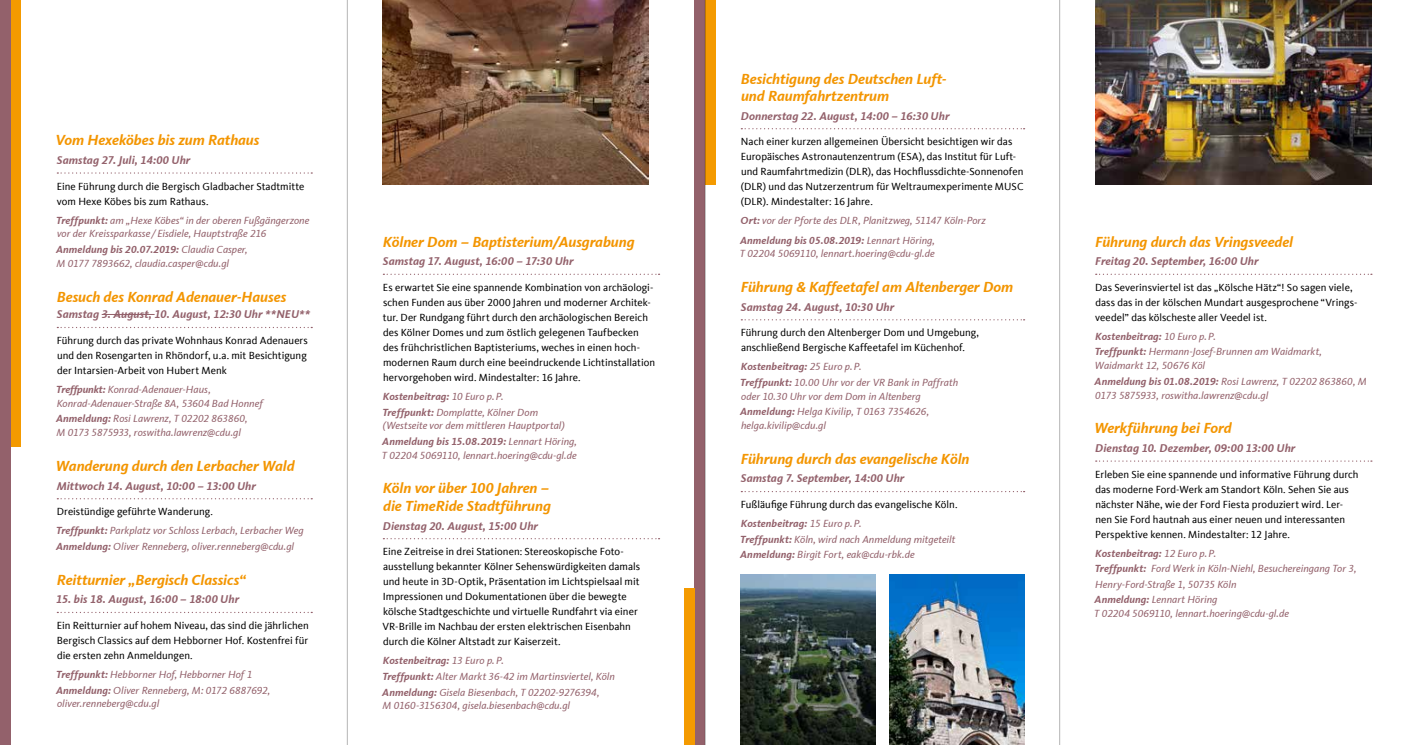
<style>
.page{position:relative;width:1407px;height:745px;background:#fff}
.page>*{position:absolute;margin:0;border:0;box-sizing:border-box;transform-origin:0 0}
.t1{font:italic 700 15px/17.5px "CDU Kievit Tab";letter-spacing:-.005em;color:#f39500}
.t2{font:italic 700 11.62px "CDU Kievit Tab";letter-spacing:.005em;color:#93616b}
.t3{font:10.62px/15px "CDU Kievit Tab";letter-spacing:.005em;color:#000}
.t4{font:italic 10.62px/15.5px "CDU Kievit Tab";color:#93616b}
.s1{font-weight:700}
.s2{font-style:normal;color:#000}
.s3{font-weight:700;font-style:italic;color:#93616b}
.s4{font-style:italic;color:#93616b}
</style>
<div class="page">
<div style="left:11px;top:0;width:10px;height:446px;background:#f49a00"></div>
<div style="left:0;top:0;width:11px;height:744px;background:#93616b"></div>
<div style="left:694px;top:0;width:11px;height:744px;background:#93616b"></div>
<div style="left:684px;top:588px;width:10px;height:156px;background:#f49a00"></div>
<div style="left:705px;top:0;width:11px;height:184px;background:#f49a00"></div>
<img style="left:383px;top:0;width:265px;height:184px">
<img style="left:741px;top:574px;width:134px;height:170px">
<img style="left:1095px;top:0;width:276px;height:184px">
<img style="left:889px;top:574px;width:135px;height:170px">
<svg style="left:57px;top:172px;width:255px;height:1px"></svg>
<svg style="left:57px;top:326px;width:255px;height:2px"></svg>
<svg style="left:57px;top:498px;width:255px;height:1px"></svg>
<svg style="left:57px;top:611px;width:255px;height:1px"></svg>
<hr style="left:102px;top:314px;width:53px;height:1px;background:#93616b">
<svg style="left:383px;top:273px;width:276px;height:2px"></svg>
<svg style="left:383px;top:538px;width:276px;height:1px"></svg>
<svg style="left:741px;top:128px;width:283px;height:1px"></svg>
<svg style="left:741px;top:319px;width:283px;height:1px"></svg>
<svg style="left:741px;top:491px;width:283px;height:1px"></svg>
<svg style="left:1096px;top:273px;width:276px;height:2px"></svg>
<svg style="left:1096px;top:460px;width:276px;height:1px"></svg>
<hr style="left:347px;top:0;width:1px;height:744px;background:#000">
<hr style="left:1059px;top:0;width:1px;height:744px;background:#000">
<hr style="left:705px;top:0;width:1px;height:744px;background:#000">
<h1 class="t1" style="left:55px;top:131px;width:206px">Vom Hexeköbes bis zum Rathaus</h1>
<p class="t2" style="left:57px;top:153px;width:135px">Samstag 27. Juli, 14:00 Uhr</p>
<p class="t3" style="left:57px;top:178px;width:249px">Eine Führung durch die Bergisch Gladbacher Stadtmitte vom Hexe Köbes bis zum Rathaus.</p>
<p class="t4" style="left:56px;top:213px;width:254px;line-height:13.8px"><span class="s1">Treffpunkt:</span> am „Hexe Köbes“ in der oberen Fußgängerzone vor der Kreissparkasse / Eisdiele, Hauptstraße 216</p>
<p class="t4" style="left:56px;top:242px;width:193px;line-height:13.8px"><span class="s1">Anmeldung bis 20.07.2019:</span> Claudia Casper,<br>M 0177 7893662, claudia.casper@cdu.gl</p>
<h1 class="t1" style="left:57px;top:287px;width:231px">Besuch des Konrad Adenauer-Hauses</h1>
<p class="t2" style="left:57px;top:307px;width:255px">Samstag 3. August, 10. August, 12:30 Uhr **NEU**</p>
<p class="t3" style="left:57px;top:333px;width:253px;text-align:justify">Führung durch das private Wohnhaus Konrad Adenauers und den Rosengarten in Rhöndorf, u.a. mit Besichtigung der Intarsien-Arbeit von Hubert Menk</p>
<p class="t4" style="left:56px;top:382px;width:208px;line-height:13.8px"><span class="s1">Treffpunkt:</span> Konrad-Adenauer-Haus,<br>Konrad-Adenauer-Straße 8A, 53604 Bad Honnef</p>
<p class="t4" style="left:56px;top:412px;width:193px;line-height:13.8px"><span class="s1">Anmeldung:</span> Rosi Lawrenz, T 02202 863860,<br>M 0173 5875933, roswitha.lawrenz@cdu.gl</p>
<h1 class="t1" style="left:56px;top:457px;width:240px">Wanderung durch den Lerbacher Wald</h1>
<p class="t2" style="left:57px;top:478px;width:201px">Mittwoch 14. August, 10:00 – 13:00 Uhr</p>
<p class="t4" style="left:56px;top:502px;width:249px;line-height:19px"><span class="s2">Dreistündige geführte Wanderung.<br></span><span class="s1">Treffpunkt:</span> Parkplatz vor Schloss Lerbach, Lerbacher Weg</p>
<p class="t4" style="left:56px;top:538px;width:240px"><span class="s1">Anmeldung:</span> Oliver Renneberg, oliver.renneberg@cdu.gl</p>
<h1 class="t1" style="left:57px;top:570px;width:191px">Reitturnier „Bergisch Classics“</h1>
<p class="t2" style="left:56px;top:592px;width:185px">15. bis 18. August, 16:00 – 18:00 Uhr</p>
<p class="t3" style="left:57px;top:617px;width:253px;text-align:justify">Ein Reitturnier auf hohem Niveau, das sind die jährlichen Bergisch Classics auf dem Hebborner Hof. Kostenfrei für die ersten zehn Anmeldungen.</p>
<p class="t4" style="left:56px;top:666px;width:216px"><span class="s1">Treffpunkt:</span> Hebborner Hof, Hebborner Hof 1<br><span class="s1">Anmeldung:</span> Oliver Renneberg, M: 0172 6887692,</p>
<p class="t4" style="left:57px;top:695px;width:104px">oliver.renneberg@cdu.gl</p>
<h1 class="t1" style="left:383px;top:232px;width:253px">Kölner Dom – Baptisterium/Ausgrabung</h1>
<p class="t2" style="left:383px;top:254px;width:192px">Samstag 17. August, 16:00 – 17:30 Uhr</p>
<p class="t3" style="left:383px;top:280px;width:274px">Es erwartet Sie eine spannende Kombination von archäologi&shy;schen Funden aus über 2000 Jahren und moderner Architek&shy;tur. Der Rundgang führt durch den archäologischen Bereich des Kölner Domes und zum östlich gelegenen Taufbecken des frühchristlichen Baptisteriums, weches in einen hoch&shy;modernen Raum durch eine beeindruckende Lichtinstallation hervorgehoben wird. Mindestalter: 16 Jahre.</p>
<p class="t4" style="left:382px;top:388px;width:157px"><span class="s1">Kostenbeitrag:</span> 10 Euro p.P.<br><span class="s1">Treffpunkt:</span> Domplatte, Kölner Dom</p>
<p class="t4" style="left:382px;top:418px;width:196px">(Westseite vor dem mittleren Hauptportal)<br><span class="s1">Anmeldung bis 15.08.2019:</span> Lennart Höring,</p>
<p class="t4" style="left:382px;top:447px;width:196px">T 02204 5069110, lennart.hoering@cdu-gl.de</p>
<h1 class="t1" style="left:383px;top:479px;width:170px">Köln vor über 100 Jahren – die TimeRide Stadtführung</h1>
<p class="t2" style="left:383px;top:518px;width:157px">Dienstag 20. August, 15:00 Uhr</p>
<p class="t3" style="left:382px;top:544px;width:259px">Eine Zeitreise in drei Stationen: Stereoskopische Foto&shy;ausstellung bekannter Kölner Sehenswürdigkeiten damals und heute in 3D-Optik, Präsentation im Lichtspielsaal mit Impressionen und Dokumentationen über die bewegte kölsche Stadtgeschichte und virtuelle Rundfahrt via einer VR-Brille im Nachbau der ersten elektrischen Eisenbahn durch die Kölner Altstadt zur Kaiserzeit.</p>
<p class="t4" style="left:382px;top:652px;width:234px"><span class="s1">Kostenbeitrag:</span> 13 Euro p.P.<br><span class="s1">Treffpunkt:</span> Alter Markt 36-42 im Martinsviertel, Köln<br><span class="s1">Anmeldung:</span> Gisela Biesenbach, T 02202-9276394,</p>
<p class="t4" style="left:383px;top:697px;width:189px">M 0160-3156304, gisela.biesenbach@cdu.gl</p>
<h1 class="t1" style="left:741px;top:70px;width:207px">Besichtigung des Deutschen Luft&shy;und Raumfahrtzentrum</h1>
<p class="t2" style="left:741px;top:109px;width:210px">Donnerstag 22. August, 14:00 – 16:30 Uhr</p>
<p class="t3" style="left:741px;top:134px;width:284px">Nach einer kurzen allgemeinen Übersicht besichtigen wir das Europäisches Astronautenzentrum (ESA), das Institut für Luft&shy;und Raumfahrtmedizin (DLR), das Hochflussdichte-Sonnenofen (DLR) und das Nutzerzentrum für Weltraumexperimente MUSC (DLR). Mindestalter: 16 Jahre.</p>
<p class="t4" style="left:740px;top:211px;width:247px;line-height:19px"><span class="s1">Ort:</span> vor der Pforte des DLR, Planitzweg, 51147 Köln-Porz<br><span class="s1">Anmeldung bis 05.08.2019:</span> Lennart Höring,</p>
<p class="t4" style="left:740px;top:246px;width:196px">T 02204 5069110, lennart.hoering@cdu-gl.de</p>
<h1 class="t1" style="left:741px;top:278px;width:274px">Führung &amp; Kaffeetafel am Altenberger Dom</h1>
<p class="t2" style="left:741px;top:299px;width:155px">Samstag 24. August, 10:30 Uhr</p>
<p class="t3" style="left:741px;top:325px;width:240px">Führung durch den Altenberger Dom und Umgebung, anschließend Bergische Kaffeetafel im Küchenhof.</p>
<p class="t4" style="left:740px;top:359px;width:219px"><span class="s1">Kostenbeitrag:</span> 25 Euro p.P.<br><span class="s1">Treffpunkt:</span> 10.00 Uhr vor der VR Bank in Paffrath</p>
<p class="t4" style="left:740px;top:388px;width:190px">oder 10.30 Uhr vor dem Dom in Altenberg<br><span class="s1">Anmeldung:</span> Helga Kivilip, T 0163 7354626,</p>
<p class="t4" style="left:741px;top:417px;width:86px">helga.kivilip@cdu.gl</p>
<h1 class="t1" style="left:741px;top:449px;width:230px">Führung durch das evangelische Köln</h1>
<p class="t2" style="left:741px;top:471px;width:165px">Samstag 7. September, 14:00 Uhr</p>
<p class="t3" style="left:741px;top:495px;width:218px;line-height:19px">Fußläufige Führung durch das evangelische Köln.<br><span class="s3">Kostenbeitrag:</span> <span class="s4">15 Euro p.P.</span></p>
<p class="t4" style="left:740px;top:531px;width:217px"><span class="s1">Treffpunkt:</span> Köln, wird nach Anmeldung mitgeteilt<br><span class="s1">Anmeldung:</span> Birgit Fort, eak@cdu-rbk.de</p>
<h1 class="t1" style="left:1095px;top:232px;width:200px">Führung durch das Vringsveedel</h1>
<p class="t2" style="left:1095px;top:254px;width:165px">Freitag 20. September, 16:00 Uhr</p>
<p class="t3" style="left:1095px;top:280px;width:264px">Das Severinsviertel ist das „Kölsche Hätz“! So sagen viele, dass das in der kölschen Mundart ausgesprochene “Vrings&shy;veedel” das kölscheste aller Veedel ist.</p>
<p class="t4" style="left:1094px;top:328px;width:229px"><span class="s1">Kostenbeitrag:</span> 10 Euro p.P.<br><span class="s1">Treffpunkt:</span> Hermann-Josef-Brunnen am Waidmarkt,</p>
<p class="t4" style="left:1094px;top:358px;width:274px">Waidmarkt 12, 50676 Köl<br><span class="s1">Anmeldung bis 01.08.2019:</span> Rosi Lawrenz, T 02202 863860, M</p>
<p class="t4" style="left:1095px;top:387px;width:175px">0173 5875933, roswitha.lawrenz@cdu.gl</p>
<h1 class="t1" style="left:1094px;top:419px;width:139px">Werkführung bei Ford</h1>
<p class="t2" style="left:1095px;top:441px;width:202px">Dienstag 10. Dezember, 09:00 13:00 Uhr</p>
<p class="t3" style="left:1095px;top:466px;width:265px">Erleben Sie eine spannende und informative Führung durch das moderne Ford-Werk am Standort Köln. Sehen Sie aus nächster Nähe, wie der Ford Fiesta produziert wird. Ler&shy;nen Sie Ford hautnah aus einer neuen und interessanten Perspektive kennen. Mindestalter: 12 Jahre.</p>
<p class="t4" style="left:1094px;top:545px;width:263px"><span class="s1">Kostenbeitrag:</span> 12 Euro p.P.<br><span class="s1">Treffpunkt:</span> Ford Werk in Köln-Niehl, Besuchereingang Tor 3, Henry-Ford-Straße 1, 50735 Köln<br><span class="s1">Anmeldung:</span> Lennart Höring</p>
<p class="t4" style="left:1094px;top:605px;width:196px">T 02204 5069110, lennart.hoering@cdu-gl.de</p>
</div>
